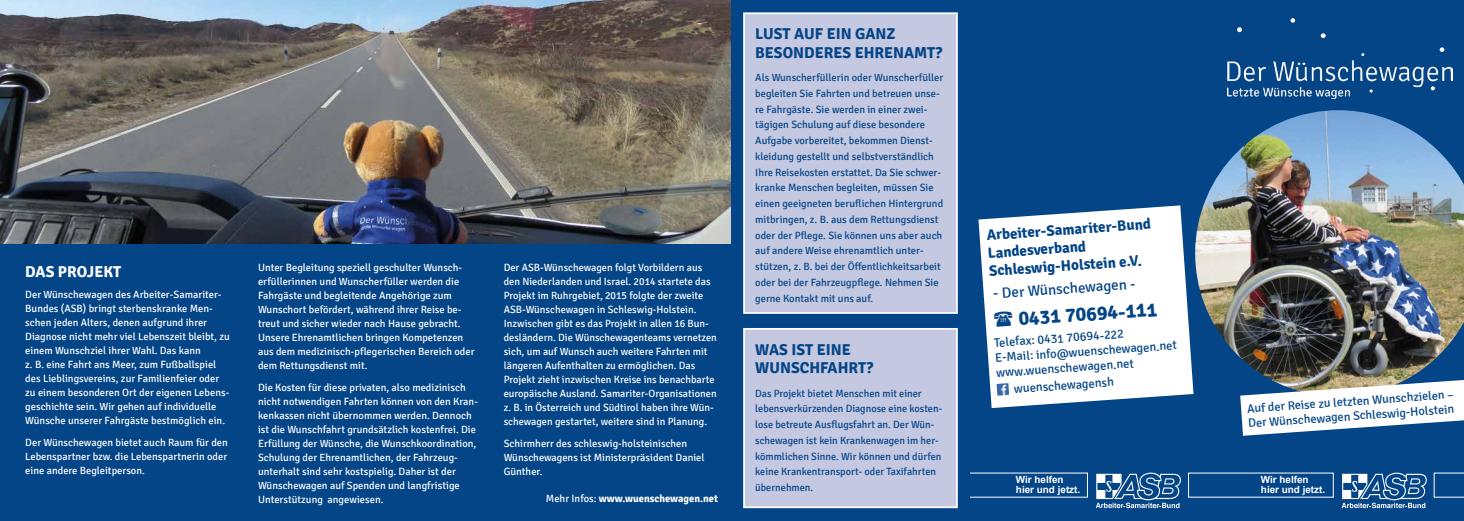
<style>
.page{position:relative;width:1464px;height:521px;background:#fff}
.page>*{position:absolute;margin:0;border:0;box-sizing:border-box;transform-origin:0 0}
.t1{font:700 19.95px "Signika";color:#044587}
.t2{font:700 15.75px/18.9px "Signika";color:#044587}
.t3{font:700 15.75px "Signika";color:#fff}
.t4{font:700 14.96px/17.9px "Signika";color:#044587}
.t5{font:14.96px "Signika";color:#044587}
.t6{font:12.51px/15px "Signika";color:#044587}
.t7{font:12.25px/14.7px "Signika";color:#044587}
.t8{font:10.5px/14px "Signika";color:#fff}
.t9{font:10.5px/15.8px "Signika";color:#044587}
.t10{font:700 10.5px "Signika";color:#fff}
.t11{font:700 9.89px/9.9px "Arial";color:#fff}
.s1{font-weight:400}
</style>
<div class="page">
<div style="left:0;top:0;width:1463px;height:521px;background:#044587"></div>
<img style="left:1227px;top:19px;width:225px;height:80px">
<svg style="left:1341px;top:472px;width:85px;height:36px"></svg>
<svg style="left:1433px;top:472px;width:30px;height:25px"></svg>
<svg style="left:1095px;top:472px;width:85px;height:36px"></svg>
<svg style="left:978px;top:205px;width:215px;height:203px;background:#dfe7ef"></svg>
<svg style="left:996px;top:383px;width:13px;height:13px"></svg>
<img style="left:1195px;top:110px;width:268px;height:270px">
<svg style="left:1240px;top:380px;width:223px;height:56px"></svg>
<img style="left:0;top:0;width:730px;height:243px">
<div style="left:743px;top:12px;width:214px;height:302px;background:#c5c8e1;border:2px solid #fff"></div>
<div style="left:743px;top:328px;width:214px;height:180px;background:#c5c8e1;border:2px solid #fff"></div>
<svg style="left:993px;top:311px;width:20px;height:16px"></svg>
<h2 class="t3" style="left:25px;top:262px;width:97px">DAS PROJEKT</h2>
<p class="t8" style="left:25px;top:288px;width:206px">Der Wünschewagen des Arbeiter-Samariter-Bundes (ASB) bringt sterbenskranke Men&shy;schen jeden Alters, denen aufgrund ihrer Diagnose nicht mehr viel Lebenszeit bleibt, zu einem Wunschziel ihrer Wahl. Das kann<br>z. B. eine Fahrt ans Meer, zum Fußballspiel des Lieblingsvereins, zur Familienfeier oder zu einem besonderen Ort der eigenen Lebens&shy;geschichte sein. Wir gehen auf individuelle Wünsche unserer Fahrgäste bestmöglich ein.</p>
<p class="t8" style="left:25px;top:435px;width:204px;text-align:justify">Der Wünschewagen bietet auch Raum für den Lebenspartner bzw. die Lebenspartnerin oder eine andere Begleitperson.</p>
<p class="t8" style="left:258px;top:261px;width:218px">Unter Begleitung speziell geschulter Wunsch&shy;erfüllerinnen und Wunscherfüller werden die Fahrgäste und begleitende Angehörige zum Wunschort befördert, während ihrer Reise be&shy;treut und sicher wieder nach Hause gebracht.<br>Unsere Ehrenamtlichen bringen Kompetenzen aus dem medizinisch-pflegerischen Bereich oder dem Rettungsdienst mit.</p>
<p class="t8" style="left:258px;top:380px;width:221px">Die Kosten für diese privaten, also medizinisch nicht notwendigen Fahrten können von den Kran&shy;kenkassen nicht übernommen werden. Dennoch ist die Wunschfahrt grundsätzlich kostenfrei. Die Erfüllung der Wünsche, die Wunschkoordination, Schulung der Ehrenamtlichen, der Fahrzeug&shy;unterhalt sind sehr kostspielig. Daher ist der Wünschewagen auf Spenden und langfristige Unterstützung angewiesen.</p>
<p class="t8" style="left:504px;top:261px;width:215px">Der ASB-Wünschewagen folgt Vorbildern aus den Niederlanden und Israel. 2014 startete das Projekt im Ruhrgebiet, 2015 folgte der zweite ASB-Wünschewagen in Schleswig-Holstein.<br>Inzwischen gibt es das Projekt in allen 16 Bun&shy;desländern. Die Wünschewagenteams vernetzen sich, um auf Wunsch auch weitere Fahrten mit längeren Aufenthalten zu ermöglichen. Das Projekt zieht inzwischen Kreise ins benachbarte europäische Ausland. Samariter-Organisationen z. B. in Österreich und Südtirol haben ihre Wün&shy;schewagen gestartet, weitere sind in Planung.</p>
<p class="t8" style="left:504px;top:436px;width:202px">Schirmherr des schleswig-holsteinischen<br>Wünschewagens ist Ministerpräsident Daniel<br>Günther.</p>
<p class="t10" style="left:546px;top:492px;width:174px"><span class="s1">Mehr Infos:</span> www.wuenschewagen.net</p>
<h2 class="t2" style="left:755px;top:24px;width:189px">LUST AUF EIN GANZ<br>BESONDERES EHRENAMT?</h2>
<p class="t9" style="left:755px;top:70px;width:189px">Als Wunscherfüllerin oder Wunscherfüller begleiten Sie Fahrten und betreuen unse&shy;re Fahrgäste. Sie werden in einer zwei&shy;tägigen Schulung auf diese besondere Aufgabe vorbereitet, bekommen Dienst&shy;kleidung gestellt und selbstverständlich Ihre Reisekosten erstattet. Da Sie schwer&shy;kranke Menschen begleiten, müssen Sie einen geeigneten beruflichen Hintergrund mitbringen, z. B. aus dem Rettungsdienst oder der Pflege. Sie können uns aber auch auf andere Weise ehrenamtlich unter&shy;stützen, z. B. bei der Öffentlichkeitsarbeit oder bei der Fahrzeugpflege. Nehmen Sie gerne Kontakt mit uns auf.</p>
<h2 class="t2" style="left:755px;top:340px;width:119px">WAS IST EINE<br>WUNSCHFAHRT?</h2>
<p class="t9" style="left:755px;top:385px;width:188px">Das Projekt bietet Menschen mit einer lebensverkürzenden Diagnose eine kosten&shy;lose betreute Ausflugsfahrt an. Der Wün&shy;schewagen ist kein Krankenwagen im her&shy;kömmlichen Sinne. Wir können und dürfen keine Krankentransport- oder Taxifahrten übernehmen.</p>
<h3 class="t4" style="left:986px;top:226px;width:166px;rotate:-4deg">Arbeiter-Samariter-Bund<br>Landesverband<br>Schleswig-Holstein e.V.</h3>
<h3 class="t5" style="left:992px;top:285px;width:144px;rotate:-4deg">- Der Wünschewagen -</h3>
<h1 class="t1" style="left:1017px;top:307px;width:140px;rotate:-4deg">0431 70694-111</h1>
<p class="t6" style="left:993px;top:335px;width:184px;rotate:-4deg">Telefax: 0431 70694-222<br>E-Mail: info@wuenschewagen.net www.wuenschewagen.net</p>
<p class="t6" style="left:1013px;top:381px;width:102px;rotate:-4deg">wuenschewagensh</p>
<p class="t11" style="left:1016px;top:475px;width:66px">Wir helfen hier und jetzt.</p>
<p class="t7" style="left:1246px;top:401px;width:209px;rotate:-4deg">Auf der Reise zu letzten Wunschzielen –<br>Der Wünschewagen Schleswig-Holstein</p>
<p class="t11" style="left:1260px;top:475px;width:66px">Wir helfen hier und jetzt.</p>
</div>
